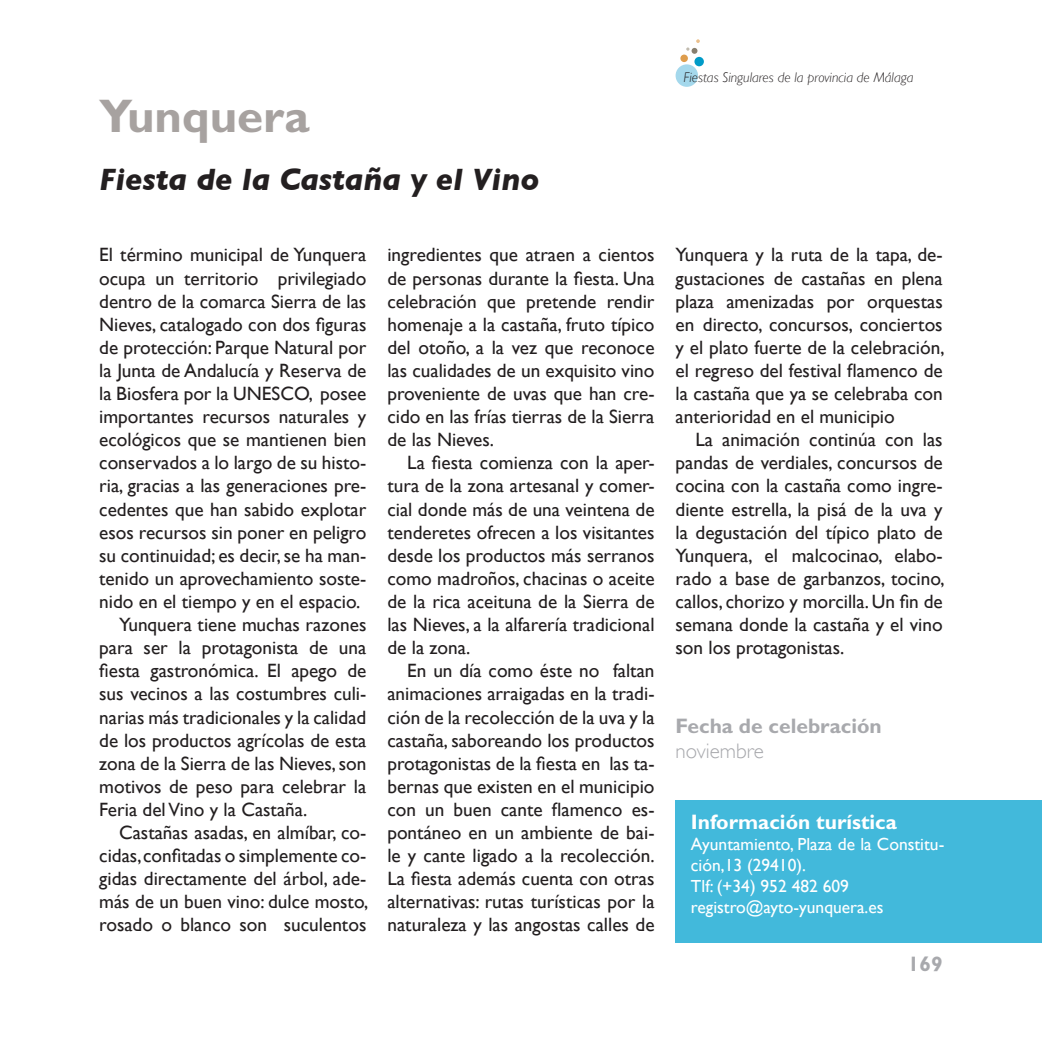
<style>
.page{position:relative;width:1042px;height:1042px;background:#fff}
.page>*{position:absolute;margin:0;border:0;box-sizing:border-box;transform-origin:0 0}
.t1{font:700 47.25px "Gill Sans";color:#a7a2a0}
.t2{font:italic 700 31.5px "Gill Sans";color:#231f20}
.t3{font:700 21px "Gill Sans";color:#a8a9ad}
.t4{font:700 21px "Gill Sans";color:#fff}
.t5{font:300 21px "Gill Sans";color:#a8a9ad}
.t6{font:19.25px/23.1px "Gill Sans";color:#231f20;text-align:justify}
.t7{font:17.5px/21px "Gill Sans";color:#fff}
.t8{font:italic 300 14px "Gill Sans";color:#231f20}
</style>
<div class="page">
<div style="left:675px;top:801px;width:366px;height:142px;background:#42b9db"></div>
<div style="left:680px;top:55px;width:8px;height:7px;background:#de9d4d;border-radius:50%"></div>
<div style="left:694px;top:57px;width:10px;height:9px;background:#009bc8;border-radius:50%"></div>
<div style="left:675px;top:64px;width:23px;height:23px;background:#a4d8ec;border-radius:50%"></div>
<svg style="left:686px;top:39px;width:14px;height:15px"></svg>
<h1 class="t1" style="left:99px;top:99px;width:212px">Yunquera</h1>
<h2 class="t2" style="left:99px;top:161px;width:442px">Fiesta de la Castaña y el Vino</h2>
<p class="t6" style="left:99px;top:243px;width:269px">El término municipal de Yunquera</p>
<p class="t6" style="left:99px;top:266px;width:269px">ocupa un territorio privilegiado</p>
<p class="t6" style="left:99px;top:289px;width:269px">dentro de la comarca Sierra de las</p>
<p class="t6" style="left:99px;top:312px;width:269px">Nieves, catalogado con dos figuras</p>
<p class="t6" style="left:99px;top:336px;width:269px">de protección: Parque Natural por</p>
<p class="t6" style="left:99px;top:359px;width:269px">la Junta de Andalucía y Reserva de</p>
<p class="t6" style="left:99px;top:382px;width:269px">la Biosfera por la UNESCO, posee</p>
<p class="t6" style="left:99px;top:405px;width:269px">importantes recursos naturales y</p>
<p class="t6" style="left:99px;top:428px;width:269px">ecológicos que se mantienen bien</p>
<p class="t6" style="left:99px;top:451px;width:269px">conservados a lo largo de su histo-</p>
<p class="t6" style="left:99px;top:474px;width:269px">ria, gracias a las generaciones pre-</p>
<p class="t6" style="left:99px;top:497px;width:269px">cedentes que han sabido explotar</p>
<p class="t6" style="left:99px;top:520px;width:269px">esos recursos sin poner en peligro</p>
<p class="t6" style="left:99px;top:543px;width:269px">su continuidad; es decir, se ha man-</p>
<p class="t6" style="left:99px;top:567px;width:269px">tenido un aprovechamiento soste-</p>
<p class="t6" style="left:99px;top:590px;width:263px">nido en el tiempo y en el espacio.</p>
<p class="t6" style="left:119px;top:613px;width:249px">Yunquera tiene muchas razones</p>
<p class="t6" style="left:99px;top:636px;width:269px">para ser la protagonista de una</p>
<p class="t6" style="left:99px;top:659px;width:269px">fiesta gastronómica. El apego de</p>
<p class="t6" style="left:99px;top:682px;width:269px">sus vecinos a las costumbres culi-</p>
<p class="t6" style="left:99px;top:705px;width:269px">narias más tradicionales y la calidad</p>
<p class="t6" style="left:99px;top:728px;width:269px">de los productos agrícolas de esta</p>
<p class="t6" style="left:99px;top:751px;width:269px">zona de la Sierra de las Nieves, son</p>
<p class="t6" style="left:99px;top:774px;width:269px">motivos de peso para celebrar la</p>
<p class="t6" style="left:99px;top:798px;width:210px">Feria del Vino y la Castaña.</p>
<p class="t6" style="left:119px;top:821px;width:249px">Castañas asadas, en almíbar, co-</p>
<p class="t6" style="left:99px;top:844px;width:269px">cidas, confitadas o simplemente co-</p>
<p class="t6" style="left:99px;top:867px;width:269px">gidas directamente del árbol, ade-</p>
<p class="t6" style="left:99px;top:890px;width:270px">más de un buen vino: dulce mosto,</p>
<p class="t6" style="left:99px;top:913px;width:269px">rosado o blanco son suculentos</p>
<p class="t6" style="left:387px;top:243px;width:269px">ingredientes que atraen a cientos de personas durante la fiesta. Una celebración que pretende rendir homenaje a la castaña, fruto típico del otoño, a la vez que reconoce las cualidades de un exquisito vino proveniente de uvas que han cre&shy;cido en las frías tierras de la Sierra de las Nieves.</p>
<p class="t6" style="left:387px;top:451px;width:269px;text-indent:20px">La fiesta comienza con la aper&shy;tura de la zona artesanal y comer&shy;cial donde más de una veintena de tenderetes ofrecen a los visitantes desde los productos más serranos como madroños, chacinas o aceite de la rica aceituna de la Sierra de las Nieves, a la alfarería tradicional de la zona.</p>
<p class="t6" style="left:387px;top:659px;width:269px;text-indent:20px">En un día como éste no faltan animaciones arraigadas en la tradi&shy;ción de la recolección de la uva y la castaña, saboreando los productos protagonistas de la fiesta en las ta&shy;bernas que existen en el municipio con un buen cante flamenco es&shy;pontáneo en un ambiente de bai&shy;le y cante ligado a la recolección.<br>La fiesta además cuenta con otras alternativas: rutas turísticas por la naturaleza y las angostas calles de</p>
<p class="t8" style="left:683px;top:69px;width:231px">Fiestas Singulares de la provincia de Málaga</p>
<p class="t6" style="left:675px;top:243px;width:270px">Yunquera y la ruta de la tapa, de&shy;gustaciones de castañas en plena plaza amenizadas por orquestas en directo, concursos, conciertos y el plato fuerte de la celebración, el regreso del festival flamenco de la castaña que ya se celebraba con anterioridad en el municipio</p>
<p class="t6" style="left:675px;top:428px;width:271px;text-indent:20px">La animación continúa con las pandas de verdiales, concursos de cocina con la castaña como ingre&shy;diente estrella, la pisá de la uva y la degustación del típico plato de Yunquera, el malcocinao, elabo&shy;rado a base de garbanzos, tocino, callos, chorizo y morcilla. Un fin de semana donde la castaña y el vino son los protagonistas.</p>
<p class="t3" style="left:675px;top:718px;width:208px">Fecha de celebración</p>
<p class="t5" style="left:675px;top:739px;width:90px">noviembre</p>
<p class="t4" style="left:691px;top:814px;width:207px">Información turística</p>
<p class="t7" style="left:691px;top:833px;width:255px">Ayuntamiento, Plaza de la Constitu&shy;ción,13 (29410).<br>Tlf: (+34) 952 482 609 registro@ayto-yunquera.es</p>
<p class="t3" style="left:908px;top:956px;width:36px">169</p>
</div>
